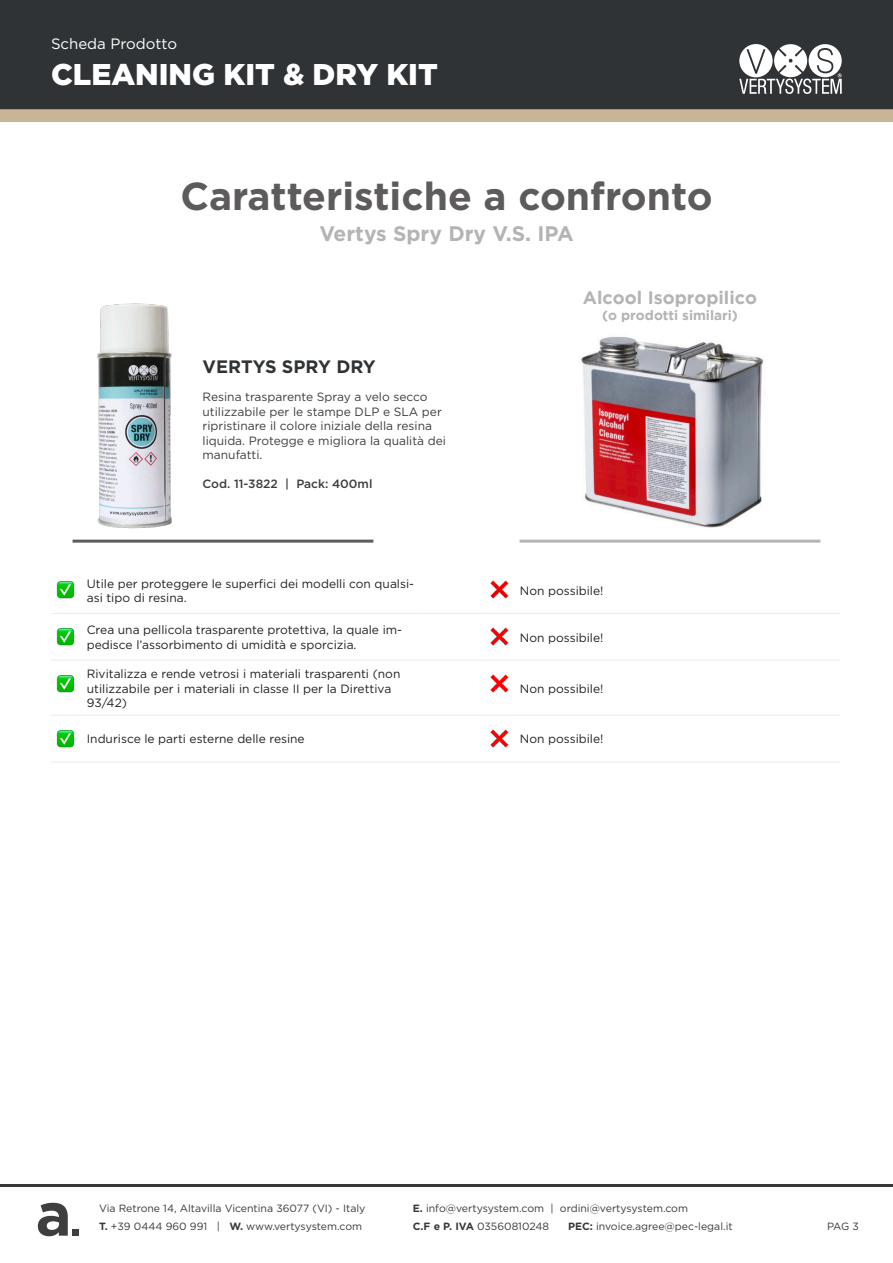
<style>
.page{position:relative;width:893px;height:1263px;background:#fff}
.page>*{position:absolute;margin:0;border:0;box-sizing:border-box;transform-origin:0 0}
.t1{font:700 39px "Gotham";color:#5d5b5c}
.t2{font:900 30px "Gotham";color:#fff}
.t3{font:700 21px "Gotham";color:#b4b4b4}
.t4{font:700 18px "Gotham";color:#b4b4b4}
.t5{font:700 18px "Gotham";color:#2f3336}
.t6{font:15px "Gotham";color:#fff}
.t7{font:700 13.5px "Gotham";color:#b4b4b4}
.t8{font:12px/14.4px "Gotham";color:#231f20}
.t9{font:12px/14.4px "Gotham";color:#3d3d3c}
.t10{font:500 12px "Gotham";color:#3d3d3c}
.t11{font:10.5px/18px "Gotham";color:#383937}
.s1{font-weight:700}
</style>
<div class="page">
<div style="left:0;top:0;width:893px;height:109px;background:#2f3336"></div>
<div style="left:0;top:109px;width:893px;height:13px;background:#c9b496;border:2px solid #c9b496"></div>
<hr style="left:0;top:1184px;width:892px;height:3px;background:#383937">
<svg style="left:38px;top:1203px;width:30px;height:33px"></svg>
<div style="left:72px;top:1228px;width:7px;height:7px;background:#3e3e3f"></div>
<svg style="left:739px;top:44px;width:103px;height:50px"></svg>
<img style="left:74px;top:303px;width:119px;height:237px">
<img style="left:581px;top:337px;width:183px;height:191px">
<hr style="left:520px;top:540px;width:300px;height:3px;background:#b4b4b4">
<hr style="left:73px;top:540px;width:300px;height:3px;background:#5d5b5c">
<hr style="left:51px;top:762px;width:30px;height:1px;background:#edeaeb">
<hr style="left:81px;top:762px;width:339px;height:1px;background:#edeaeb">
<hr style="left:420px;top:762px;width:64px;height:1px;background:#edeaeb">
<hr style="left:484px;top:762px;width:30px;height:1px;background:#edeaeb">
<hr style="left:514px;top:762px;width:326px;height:1px;background:#edeaeb">
<hr style="left:51px;top:613px;width:30px;height:1px;background:#edeaeb">
<hr style="left:81px;top:613px;width:339px;height:1px;background:#edeaeb">
<hr style="left:420px;top:613px;width:64px;height:1px;background:#edeaeb">
<hr style="left:484px;top:613px;width:30px;height:1px;background:#edeaeb">
<hr style="left:514px;top:613px;width:326px;height:1px;background:#edeaeb">
<hr style="left:51px;top:660px;width:30px;height:1px;background:#edeaeb">
<hr style="left:81px;top:660px;width:339px;height:1px;background:#edeaeb">
<hr style="left:420px;top:660px;width:64px;height:1px;background:#edeaeb">
<hr style="left:484px;top:660px;width:30px;height:1px;background:#edeaeb">
<hr style="left:514px;top:660px;width:326px;height:1px;background:#edeaeb">
<hr style="left:51px;top:715px;width:30px;height:1px;background:#edeaeb">
<hr style="left:81px;top:715px;width:339px;height:1px;background:#edeaeb">
<hr style="left:420px;top:715px;width:64px;height:1px;background:#edeaeb">
<hr style="left:484px;top:715px;width:30px;height:1px;background:#edeaeb">
<hr style="left:514px;top:715px;width:326px;height:1px;background:#edeaeb">
<img style="left:56px;top:581px;width:19px;height:18px">
<img style="left:490px;top:580px;width:19px;height:19px">
<img style="left:56px;top:628px;width:19px;height:18px">
<img style="left:490px;top:627px;width:19px;height:19px">
<img style="left:56px;top:675px;width:19px;height:18px">
<img style="left:490px;top:674px;width:19px;height:19px">
<img style="left:56px;top:730px;width:19px;height:18px">
<img style="left:490px;top:729px;width:19px;height:19px">
<p class="t6" style="left:51px;top:34px;width:128px">Scheda Prodotto</p>
<h2 class="t2" style="left:51px;top:54px;width:388px">CLEANING KIT &amp; DRY KIT</h2>
<p class="t1" style="left:180px;top:170px;width:534px">Caratteristiche a confronto</p>
<p class="t3" style="left:319px;top:220px;width:256px">Vertys Spry Dry V.S. IPA</p>
<p class="t5" style="left:203px;top:354px;width:175px">VERTYS SPRY DRY</p>
<p class="t9" style="left:203px;top:390px;width:245px">Resina trasparente Spray a velo secco utilizzabile per le stampe DLP e SLA per ripristinare il colore iniziale della resina liquida. Protegge e migliora la qualità dei manufatti.</p>
<p class="t10" style="left:203px;top:476px;width:171px">Cod. 11-3822 | Pack: 400ml</p>
<p class="t4" style="left:583px;top:287px;width:176px">Alcool Isopropilico</p>
<p class="t7" style="left:602px;top:307px;width:137px">(o prodotti similari)</p>
<p class="t8" style="left:87px;top:576px;width:329px">Utile per proteggere le superfici dei modelli con qualsi&shy;asi tipo di resina.</p>
<p class="t8" style="left:520px;top:583px;width:85px">Non possibile!</p>
<p class="t8" style="left:87px;top:623px;width:317px">Crea una pellicola trasparente protettiva, la quale im&shy;pedisce l’assorbimento di umidità e sporcizia.</p>
<p class="t8" style="left:520px;top:630px;width:85px">Non possibile!</p>
<p class="t8" style="left:87px;top:666px;width:315px">Rivitalizza e rende vetrosi i materiali trasparenti (non utilizzabile per i materiali in classe II per la Direttiva<br>93/42)</p>
<p class="t8" style="left:520px;top:681px;width:85px">Non possibile!</p>
<p class="t8" style="left:87px;top:732px;width:219px">Indurisce le parti esterne delle resine</p>
<p class="t8" style="left:520px;top:732px;width:85px">Non possibile!</p>
<p class="t11" style="left:99px;top:1199px;width:268px">Via Retrone 14, Altavilla Vicentina 36077 (VI) - Italy<br><span class="s1">T.</span> +39 0444 960 991 | <span class="s1">W.</span> www.vertysystem.com</p>
<p class="t11" style="left:413px;top:1199px;width:277px"><span class="s1">E.</span> info@vertysystem.com | ordini@vertysystem.com<br><span class="s1">C.F e P. IVA</span> 03560810248</p>
<p class="t11" style="left:568px;top:1217px;width:166px"><span class="s1">PEC:</span> invoice.agree@pec-legal.it</p>
<p class="t11" style="left:827px;top:1217px;width:33px">PAG 3</p>
</div>
